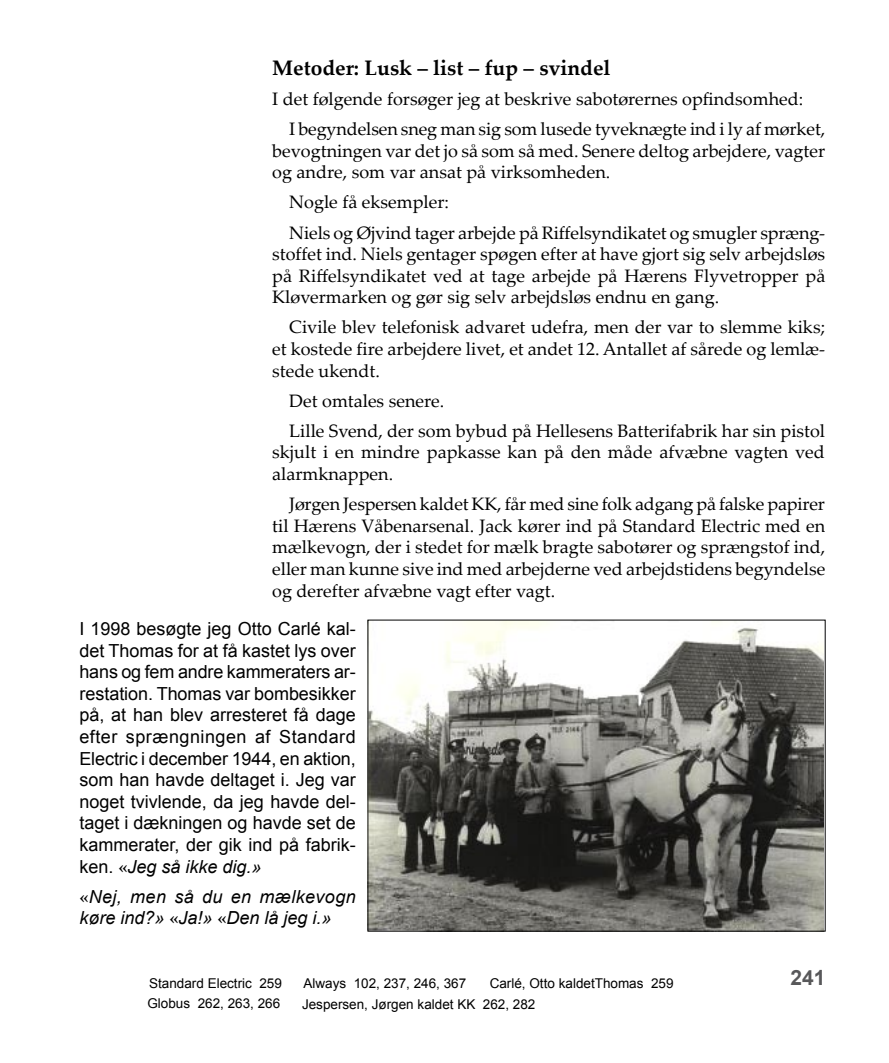
<style>
.page{position:relative;width:889px;height:1063px;background:#fff}
.page>*{position:absolute;margin:0;border:0;box-sizing:border-box;transform-origin:0 0}
.t1{font:700 21px "Palatino Linotype";color:#000}
.t2{font:700 21px "Arial";color:#58585a}
.t3{font:18px/21.6px "Palatino Linotype";color:#000}
.t4{font:18px/21.6px "Arial";color:#000;text-align:justify}
.t5{font:italic 18px/21.6px "Arial";letter-spacing:.02em;color:#000}
.t6{font:13.5px "Arial";color:#000}
.s1{font-family:"Palatino Linotype";font-weight:700}
.s2{font-style:italic}
.s3{font-family:"Palatino Linotype";font-weight:700;font-style:normal}
</style>
<div class="page">
<img style="left:370px;top:622px;width:453px;height:307px">
<p class="t1" style="left:272px;top:53px;width:340px">Metoder: Lusk – list – fup – svindel</p>
<p class="t3" style="left:289px;top:83px;width:537px;line-height:30.2px;text-indent:-17px">I det følgende forsøger jeg at beskrive sabotørernes opfindsomhed:<br>I begyndelsen sneg man sig som lusede tyveknægte ind i ly af mørket,</p>
<p class="t3" style="left:272px;top:139px;width:554px">bevogtningen var det jo så som så med. Senere deltog arbejdere, vagter og andre, som var ansat på virksomheden.</p>
<p class="t3" style="left:289px;top:187px;width:537px;line-height:30.2px">Nogle få eksempler:<br>Niels og Øjvind tager arbejde på Riffelsyndikatet og smugler spræng-</p>
<p class="t3" style="left:272px;top:242px;width:554px;text-align:justify">stoffet ind. Niels gentager spøgen efter at have gjort sig selv arbejdsløs på Riffelsyndikatet ved at tage arbejde på Hærens Flyvetropper på Kløvermarken og gør sig selv arbejdsløs endnu en gang.</p>
<p class="t3" style="left:272px;top:316px;width:554px;text-align:justify;text-indent:17px">Civile blev telefonisk advaret udefra, men der var to slemme kiks; et kostede fire arbejdere livet, et andet 12. Antallet af sårede og lemlæ&shy;stede ukendt.</p>
<p class="t3" style="left:289px;top:385px;width:537px;line-height:30.2px">Det omtales senere.<br>Lille Svend, der som bybud på Hellesens Batterifabrik har sin pistol</p>
<p class="t3" style="left:272px;top:441px;width:554px">skjult i en mindre papkasse kan på den måde afvæbne vagten ved alarmknappen.</p>
<p class="t3" style="left:272px;top:493px;width:554px;text-align:justify;text-indent:17px">Jørgen Jespersen kaldet KK, får med sine folk adgang på falske papirer til Hærens Våbenarsenal. Jack kører ind på Standard Electric med en mælkevogn, der i stedet for mælk bragte sabotører og sprængstof ind, eller man kunne sive ind med arbejderne ved arbejdstidens begyndelse og derefter afvæbne vagt efter vagt.</p>
<p class="t4" style="left:79px;top:618px;width:278px">I 1998 besøgte jeg Otto Carlé kal&shy;det Thomas for at få kastet lys over hans og fem andre kammeraters ar&shy;restation. Thomas var bombesikker på, at han blev arresteret få dage efter sprængningen af Standard Electric i december 1944, en aktion, som han havde deltaget i. Jeg var noget tvivlende, da jeg havde del&shy;taget i dækningen og havde set de kammerater, der gik ind på fabrik&shy;ken. <span class="s1">«</span><span class="s2">Jeg så ikke dig.»</span></p>
<p class="t5" style="left:79px;top:886px;width:278px"><span class="s3">«</span>Nej, men så du en mælkevogn køre ind?» <span class="s3">«</span>Ja!» <span class="s3">«</span>Den lå jeg i.»</p>
<p class="t6" style="left:149px;top:974px;width:134px">Standard Electric 259</p>
<p class="t6" style="left:303px;top:974px;width:164px">Always 102, 237, 246, 367</p>
<p class="t6" style="left:490px;top:974px;width:185px">Carlé, Otto kaldetThomas 259</p>
<p class="t6" style="left:147px;top:994px;width:134px">Globus 262, 263, 266</p>
<p class="t6" style="left:302px;top:995px;width:235px">Jespersen, Jørgen kaldet KK 262, 282</p>
<p class="t2" style="left:790px;top:963px;width:37px">241</p>
</div>
